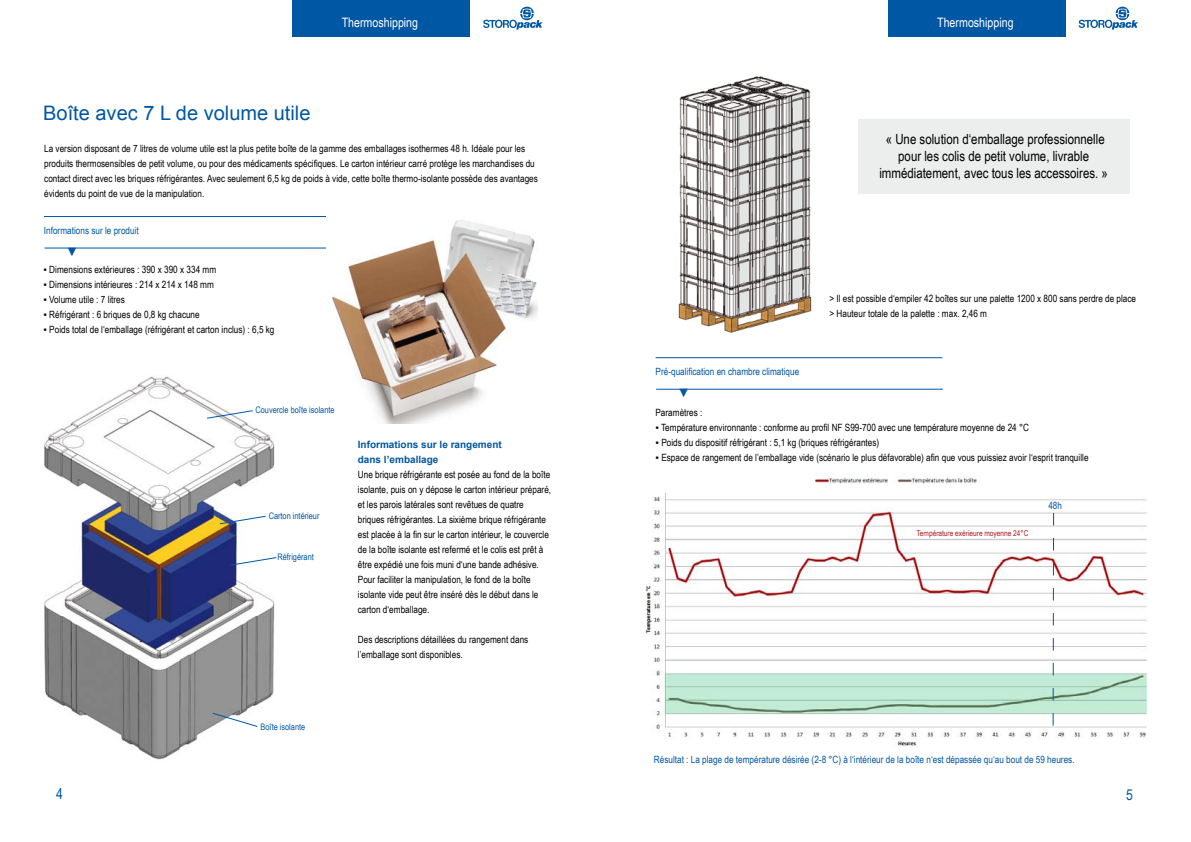
<style>
.page{position:relative;width:1191px;height:842px;background:#fff}
.page>*{position:absolute;margin:0;border:0;box-sizing:border-box;transform-origin:0 0}
.t1{font:20px "Arial";color:#0057a3}
.t2{font:15px "Arial Narrow";color:#0057a3}
.t3{font:14px/16.8px "Arial Narrow";color:#000;text-align:center}
.t4{font:13px "Arial Narrow";color:#fff}
.t5{font:12px "Times New Roman";color:#0057a3}
.t6{font:10px/15px "Arial Narrow";color:#000}
.t7{font:10px "Arial Narrow";color:#0057a3}
.t8{font:700 10px/15px "Arial";color:#0057a3}
.t9{font:9px "Arial Narrow";color:#0057a3}
.t10{font:8px "Arial Narrow";color:#ab1a22}
</style>
<div class="page">
<div style="left:292px;top:0;width:178px;height:37px;background:#0057a3"></div>
<svg style="left:483px;top:7px;width:59px;height:23px"></svg>
<div style="left:888px;top:0;width:177px;height:37px;background:#0057a3"></div>
<svg style="left:1078px;top:7px;width:60px;height:23px"></svg>
<img style="left:645px;top:473px;width:502px;height:273px">
<img style="left:44px;top:376px;width:231px;height:384px">
<hr style="left:44px;top:216px;width:287px;height:1px;background:#0057a3">
<hr style="left:44px;top:248px;width:287px;height:1px;background:#0057a3">
<hr style="left:655px;top:357px;width:287px;height:1px;background:#0057a3">
<hr style="left:656px;top:389px;width:287px;height:1px;background:#0057a3">
<div style="left:857px;top:119px;width:272px;height:75px;background:#eceded"></div>
<svg style="left:206px;top:409px;width:48px;height:10px"></svg>
<svg style="left:219px;top:515px;width:48px;height:10px"></svg>
<svg style="left:229px;top:556px;width:48px;height:10px"></svg>
<svg style="left:212px;top:712px;width:47px;height:16px"></svg>
<img style="left:678px;top:76px;width:134px;height:257px">
<img style="left:326px;top:216px;width:211px;height:207px">
<svg style="left:1052px;top:512px;width:2px;height:214px"></svg>
<h1 class="t1" style="left:43px;top:99px;width:269px">Boîte avec 7 L de volume utile</h1>
<h3 class="t4" style="left:342px;top:13px;width:78px">Thermoshipping</h3>
<h3 class="t4" style="left:937px;top:13px;width:78px">Thermoshipping</h3>
<p class="t6" style="left:44px;top:141px;width:495px">La version disposant de 7 litres de volume utile est la plus petite boîte de la gamme des emballages isothermes 48 h. Idéale pour les produits thermosensibles de petit volume, ou pour des médicaments spécifiques. Le carton intérieur carré protège les marchandises du contact direct avec les briques réfrigérantes. Avec seulement 6,5 kg de poids à vide, cette boîte thermo-isolante possède des avantages évidents du point de vue de la manipulation.</p>
<p class="t7" style="left:44px;top:223px;width:96px">Informations sur le produit</p>
<p class="t5" style="left:66px;top:244px;width:13px">▼</p>
<p class="t6" style="left:43px;top:262px;width:174px">▪ Dimensions extérieures : 390 x 390 x 334 mm</p>
<p class="t6" style="left:43px;top:277px;width:172px">▪ Dimensions intérieures : 214 x 214 x 148 mm</p>
<p class="t6" style="left:43px;top:292px;width:83px">▪ Volume utile : 7 litres</p>
<p class="t6" style="left:43px;top:307px;width:158px">▪ Réfrigérant : 6 briques de 0,8 kg chacune</p>
<p class="t6" style="left:43px;top:322px;width:232px">▪ Poids total de l‘emballage (réfrigérant et carton inclus) : 6,5 kg</p>
<h2 class="t2" style="left:56px;top:783px;width:8px">4</h2>
<p class="t9" style="left:255px;top:403px;width:81px">Couvercle boîte isolante</p>
<p class="t9" style="left:269px;top:509px;width:52px">Carton intérieur</p>
<p class="t9" style="left:277px;top:550px;width:38px">Réfrigérant</p>
<p class="t8" style="left:358px;top:437px;width:145px">Informations sur le rangement dans l’emballage</p>
<p class="t6" style="left:358px;top:466px;width:195px">Une brique réfrigérante est posée au fond de la boîte isolante, puis on y dépose le carton intérieur préparé, et les parois latérales sont revêtues de quatre briques réfrigérantes. La sixième brique réfrigérante est placée à la fin sur le carton intérieur, le couvercle de la boîte isolante est refermé et le colis est prêt à être expédié une fois muni d‘une bande adhésive.<br>Pour faciliter la manipulation, le fond de la boîte isolante vide peut être inséré dès le début dans le carton d‘emballage.</p>
<p class="t6" style="left:358px;top:631px;width:172px">Des descriptions détaillées du rangement dans l’emballage sont disponibles.</p>
<p class="t9" style="left:260px;top:721px;width:46px">Boîte isolante</p>
<h3 class="t3" style="left:879px;top:130px;width:230px">« Une solution d‘emballage professionnelle pour les colis de petit volume, livrable immédiatement, avec tous les accessoires. »</h3>
<p class="t7" style="left:655px;top:364px;width:145px">Pré-qualification en chambre climatique</p>
<p class="t5" style="left:678px;top:385px;width:13px">▼</p>
<p class="t6" style="left:829px;top:291px;width:308px">&gt; Il est possible d‘empiler 42 boîtes sur une palette 1200 x 800 sans perdre de place &gt; Hauteur totale de la palette : max. 2,46 m</p>
<p class="t6" style="left:655px;top:404px;width:48px">Paramètres :</p>
<p class="t6" style="left:655px;top:419px;width:375px">▪ Température environnante : conforme au profil NF S99-700 avec une température moyenne de 24 °C</p>
<p class="t6" style="left:655px;top:434px;width:225px">▪ Poids du dispositif réfrigérant : 5,1 kg (briques réfrigérantes)</p>
<p class="t6" style="left:655px;top:449px;width:434px">▪ Espace de rangement de l’emballage vide (scénario le plus défavorable) afin que vous puissiez avoir l‘esprit tranquille</p>
<p class="t10" style="left:916px;top:527px;width:113px">Température exérieure moyenne 24°C</p>
<p class="t7" style="left:1048px;top:498px;width:15px">48h</p>
<p class="t7" style="left:654px;top:752px;width:422px">Résultat : La plage de température désirée (2-8 °C) à l‘intérieur de la boîte n‘est dépassée qu‘au bout de 59 heures.</p>
<h2 class="t2" style="left:1126px;top:783px;width:8px">5</h2>
</div>
